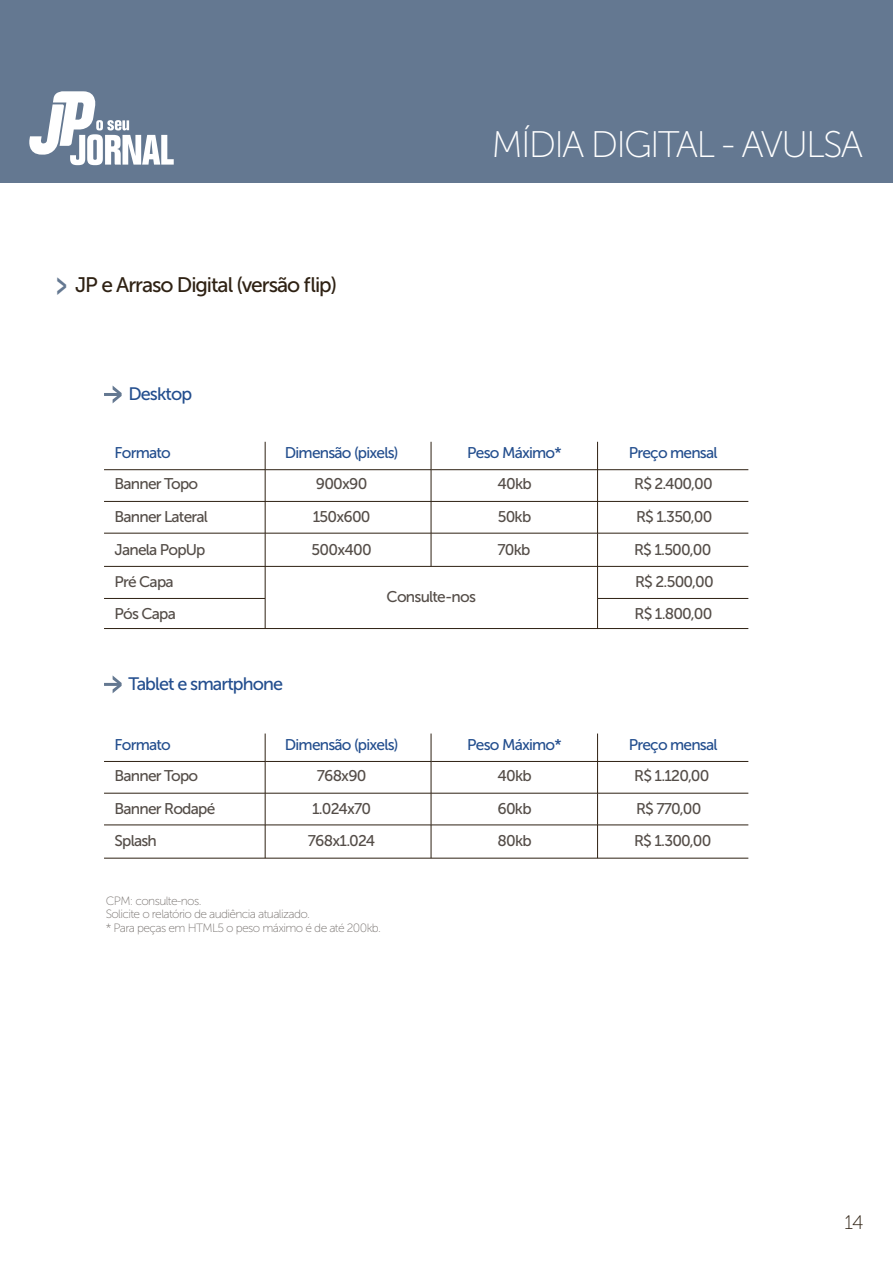
<style>
.page{position:relative;width:893px;height:1263px;background:#fff}
.page>*{position:absolute;margin:0;border:0;box-sizing:border-box;transform-origin:0 0}
.t1{font:36.9px "Museo Sans 100";letter-spacing:-.05em;color:#fff}
.t2{font:21px "Museo Sans 500";letter-spacing:-.05em;color:#2e2113}
.t3{font:19.5px "Museo Sans 100";color:#2e2113}
.t4{font:18px "Museo Sans 500";letter-spacing:-.05em;color:#234e8e}
.t5{font:15.45px/32.7px "Museo Sans 500";letter-spacing:-.05em;color:#544d48}
.t6{font:15.45px "Museo Sans 500";letter-spacing:-.05em;color:#234e8e}
.t7{font:15.3px "Museo Sans 500";letter-spacing:-.05em;color:#544d48}
.t8{font:12px/13.5px "Museo Sans 100";letter-spacing:-.05em;color:#787370}
.s1{font-family:"Museo Sans 700";font-size:34.5px;color:#647891}
</style>
<div class="page">
<div style="left:0;top:0;width:893px;height:183px;background:#647891"></div>
<svg style="left:29px;top:91px;width:145px;height:74px"></svg>
<hr style="left:104px;top:469px;width:644px;height:1px;background:#2e2113">
<hr style="left:265px;top:442px;width:1px;height:186px;background:#2e2113">
<hr style="left:431px;top:442px;width:1px;height:124px;background:#2e2113">
<hr style="left:597px;top:442px;width:1px;height:186px;background:#2e2113">
<hr style="left:104px;top:501px;width:644px;height:1px;background:#2e2113">
<hr style="left:104px;top:533px;width:644px;height:1px;background:#2e2113">
<hr style="left:104px;top:566px;width:644px;height:1px;background:#2e2113">
<hr style="left:104px;top:598px;width:161px;height:1px;background:#2e2113">
<hr style="left:598px;top:598px;width:150px;height:1px;background:#2e2113">
<hr style="left:104px;top:628px;width:644px;height:1px;background:#2e2113">
<hr style="left:104px;top:761px;width:644px;height:1px;background:#2e2113">
<hr style="left:265px;top:733px;width:1px;height:125px;background:#2e2113">
<hr style="left:431px;top:733px;width:1px;height:125px;background:#2e2113">
<hr style="left:597px;top:733px;width:1px;height:125px;background:#2e2113">
<hr style="left:104px;top:793px;width:644px;height:1px;background:#2e2113">
<hr style="left:104px;top:825px;width:644px;height:1px;background:#2e2113">
<hr style="left:104px;top:858px;width:644px;height:1px;background:#2e2113">
<svg style="left:113px;top:386px;width:9px;height:17px"></svg>
<hr style="left:104px;top:393px;width:15px;height:3px;background:#647891">
<svg style="left:113px;top:676px;width:9px;height:17px"></svg>
<hr style="left:104px;top:683px;width:15px;height:3px;background:#647891">
<h2 class="t2" style="left:57px;top:273px;width:282px"><span class="s1">&gt;</span> JP e Arraso Digital (versão flip)</h2>
<p class="t4" style="left:128px;top:384px;width:65px">Desktop</p>
<h1 class="t1" style="left:492px;top:125px;width:373px">MÍDIA DIGITAL - AVULSA</h1>
<p class="t6" style="left:115px;top:444px;width:58px">Formato</p>
<p class="t5" style="left:115px;top:468px;width:85px">Banner Topo</p>
<p class="t5" style="left:115px;top:500px;width:95px">Banner Lateral</p>
<p class="t5" style="left:115px;top:533px;width:93px">Janela PopUp</p>
<p class="t7" style="left:115px;top:573px;width:61px">Pré Capa</p>
<p class="t5" style="left:115px;top:597px;width:63px">Pós Capa</p>
<p class="t6" style="left:285px;top:444px;width:115px">Dimensão (pixels)</p>
<p class="t5" style="left:313px;top:468px;width:59px">900x90<br>150x600</p>
<p class="t5" style="left:312px;top:533px;width:62px">500x400</p>
<p class="t6" style="left:467px;top:444px;width:96px">Peso Máximo*</p>
<p class="t5" style="left:497px;top:468px;width:36px;text-align:justify">40kb 50kb 70kb</p>
<p class="t5" style="left:387px;top:581px;width:91px">Consulte-nos</p>
<p class="t4" style="left:128px;top:674px;width:156px">Tablet e smartphone</p>
<p class="t6" style="left:115px;top:736px;width:58px">Formato</p>
<p class="t5" style="left:115px;top:759px;width:85px">Banner Topo</p>
<p class="t5" style="left:115px;top:792px;width:102px">Banner Rodapé<br>Splash</p>
<p class="t6" style="left:285px;top:736px;width:115px">Dimensão (pixels)</p>
<p class="t5" style="left:312px;top:759px;width:61px;text-align:center">768x90<br>1.024x70</p>
<p class="t5" style="left:308px;top:825px;width:69px">768x1.024</p>
<p class="t8" style="left:106px;top:894px;width:277px">CPM: consulte-nos.<br>Solicite o relatório de audiência atualizado.<br>* Para peças em HTML5 o peso máximo é de até 200kb.</p>
<p class="t6" style="left:467px;top:736px;width:96px">Peso Máximo*</p>
<p class="t5" style="left:497px;top:759px;width:36px;text-align:justify">40kb 60kb 80kb</p>
<p class="t6" style="left:629px;top:444px;width:90px">Preço mensal</p>
<p class="t5" style="left:634px;top:468px;width:81px;line-height:32.2px">R$ 2.400,00<br>R$ 1.350,00<br>R$ 1.500,00<br>R$ 2.500,00<br>R$ 1.800,00</p>
<p class="t6" style="left:629px;top:736px;width:90px">Preço mensal</p>
<p class="t5" style="left:634px;top:759px;width:79px">R$ 1.120,00<br>R$ 770,00<br>R$ 1.300,00</p>
<p class="t3" style="left:844px;top:1212px;width:21px">14</p>
</div>
